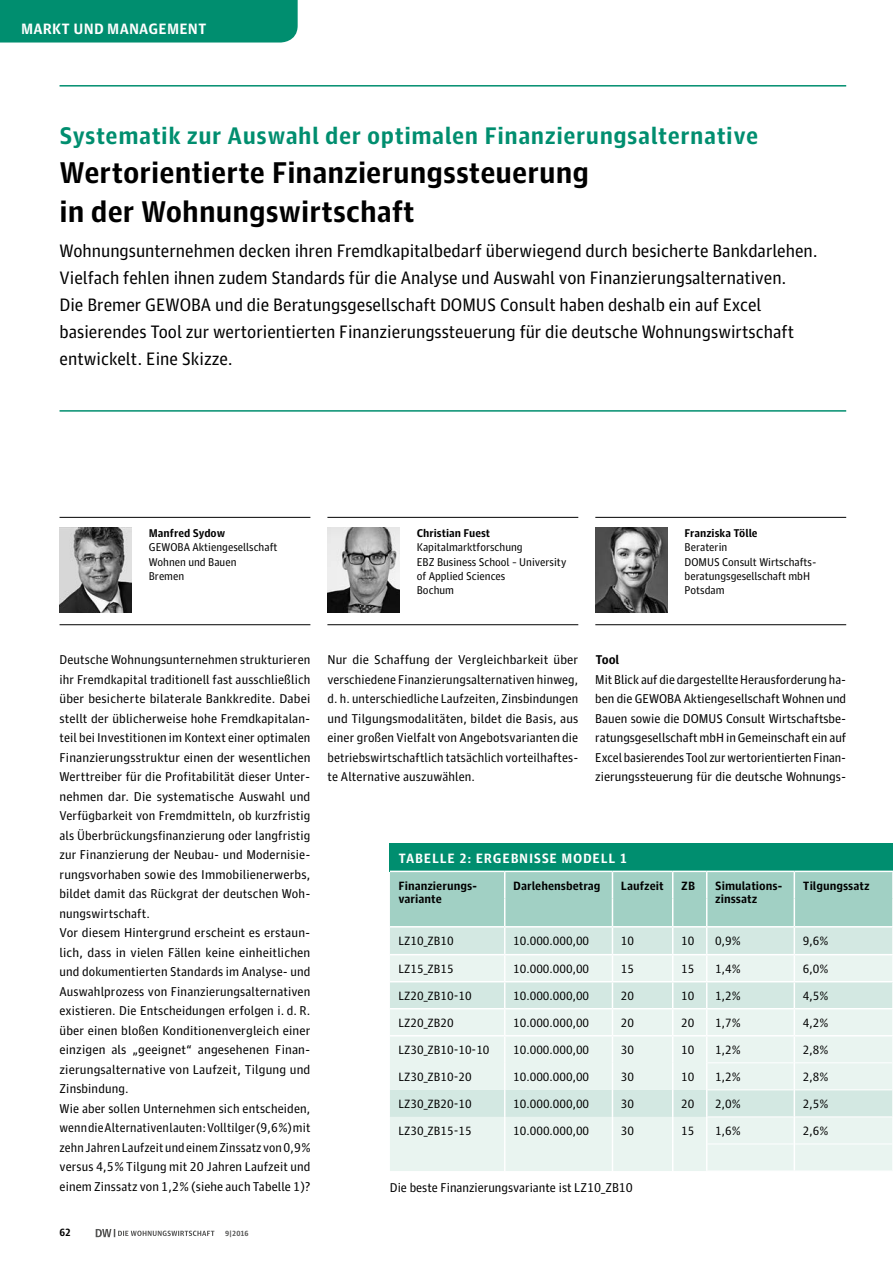
<style>
.page{position:relative;width:893px;height:1263px;background:#fff}
.page>*{position:absolute;margin:0;border:0;box-sizing:border-box;transform-origin:0 0}
.t1{font:700 30px/39px "Guardian Agate Sans 1";color:#000}
.t2{font:700 24px "Guardian Agate Sans 1";letter-spacing:.02em;color:#008e6f}
.t3{font:18px/27px "Guardian Agate Sans 1";color:#000}
.t4{font:700 15px "Guardian Agate Sans 1";letter-spacing:.01em;color:#fff}
.t5{font:700 13.5px "Guardian Agate Sans 1";letter-spacing:.05em;color:#fff}
.t6{font:12.75px/19.5px "Guardian Agate Sans 1";letter-spacing:.01em;color:#000;text-align:justify}
.t7{font:700 12.75px "Guardian Agate Sans 1";color:#000}
.t8{font:12px "Guardian Agate Sans 1";color:#000}
.t9{font:700 12px/13.5px "Guardian Agate Sans 1";color:#000}
.t10{font:11.25px/14.2px "Guardian Agate Sans 1";color:#000}
.t11{font:700 11.25px "Guardian Agate Sans 1";color:#000}
.t12{font:700 10.5px "Guardian Agate Sans 1";color:#000}
.t13{font:700 7.5px "Guardian Agate Sans 1";color:#565655}
</style>
<div class="page">
<div style="left:0;top:0;width:298px;height:43px;background:#008e6f"></div>
<svg style="left:96px;top:1229px;width:118px;height:8px"></svg>
<hr style="left:60px;top:85px;width:786px;height:2px;background:#008e6f">
<hr style="left:60px;top:410px;width:786px;height:2px;background:#008e6f">
<img style="left:60px;top:528px;width:72px;height:85px">
<hr style="left:60px;top:624px;width:250px;height:1px;background:#000">
<hr style="left:60px;top:517px;width:250px;height:1px;background:#000">
<img style="left:327px;top:528px;width:73px;height:85px">
<hr style="left:327px;top:624px;width:251px;height:1px;background:#000">
<hr style="left:327px;top:517px;width:251px;height:1px;background:#000">
<img style="left:595px;top:528px;width:73px;height:85px">
<hr style="left:595px;top:624px;width:251px;height:1px;background:#000">
<hr style="left:595px;top:517px;width:251px;height:1px;background:#000">
<div style="left:390px;top:843px;width:503px;height:28px;background:#008e6f"></div>
<svg style="left:390px;top:870px;width:503px;height:301px;background:#d7eae5"></svg>
<p class="t4" style="left:21px;top:18px;width:187px">MARKT UND MANAGEMENT</p>
<h2 class="t2" style="left:60px;top:119px;width:700px">Systematik zur Auswahl der optimalen Finanzierungsalternative</h2>
<h1 class="t1" style="left:60px;top:151px;width:531px">Wertorientierte Finanzierungssteuerung in der Wohnungswirtschaft</h1>
<p class="t3" style="left:60px;top:236px;width:760px">Wohnungsunternehmen decken ihren Fremdkapitalbedarf überwiegend durch besicherte Bankdarlehen.<br>Vielfach fehlen ihnen zudem Standards für die Analyse und Auswahl von Finanzierungsalternativen.<br>Die Bremer GEWOBA und die Beratungsgesellschaft DOMUS Consult haben deshalb ein auf Excel basierendes Tool zur wertorientierten Finanzierungssteuerung für die deutsche Wohnungswirtschaft entwickelt. Eine Skizze.</p>
<p class="t11" style="left:149px;top:525px;width:78px">Manfred Sydow</p>
<p class="t10" style="left:149px;top:539px;width:130px">GEWOBA Aktiengesellschaft<br>Wohnen und Bauen<br>Bremen</p>
<p class="t11" style="left:417px;top:525px;width:75px">Christian Fuest</p>
<p class="t10" style="left:417px;top:539px;width:151px">Kapitalmarktforschung<br>EBZ Business School – University of Applied Sciences<br>Bochum</p>
<p class="t11" style="left:685px;top:525px;width:75px">Franziska Tölle</p>
<p class="t10" style="left:685px;top:539px;width:132px">Beraterin<br>DOMUS Consult Wirtschafts&shy;beratungsgesellschaft mbH<br>Potsdam</p>
<p class="t6" style="left:60px;top:649px;width:252px;text-align:left">Deutsche Wohnungsunternehmen strukturieren ihr Fremdkapital traditionell fast ausschließlich über besicherte bilaterale Bankkredite. Dabei stellt der üblicherweise hohe Fremdkapitalan&shy;teil bei Investitionen im Kontext einer optimalen Finanzierungsstruktur einen der wesentlichen Werttreiber für die Profitabilität dieser Unter&shy;nehmen dar. Die systematische Auswahl und Verfügbarkeit von Fremdmitteln, ob kurzfristig als Überbrückungsfinanzierung oder langfristig zur Finanzierung der Neubau- und Modernisie&shy;rungsvorhaben sowie des Immobilienerwerbs, bildet damit das Rückgrat der deutschen Woh&shy;nungswirtschaft.<br>Vor diesem Hintergrund erscheint es erstaun&shy;lich, dass in vielen Fällen keine einheitlichen und dokumentierten Standards im Analyse- und Auswahlprozess von Finanzierungsalternativen existieren. Die Entscheidungen erfolgen i. d. R. über einen bloßen Konditionenvergleich einer einzigen als „geeignet“ angesehenen Finan&shy;zierungsalternative von Laufzeit, Tilgung und Zinsbindung.<br>Wie aber sollen Unternehmen sich entscheiden, wenn die Alternativen lauten: Volltilger (9,6 %) mit zehn Jahren Laufzeit und einem Zinssatz von 0,9 % versus 4,5 % Tilgung mit 20 Jahren Laufzeit und einem Zinssatz von 1,2 % (siehe auch Tabelle 1)?</p>
<p class="t12" style="left:60px;top:1225px;width:13px">62</p>
<p class="t13" style="left:225px;top:1228px;width:25px">9 | 2016</p>
<p class="t6" style="left:327px;top:649px;width:252px">Nur die Schaffung der Vergleichbarkeit über verschiedene Finanzierungsalternativen hinweg, d. h. unterschiedliche Laufzeiten, Zinsbindungen und Tilgungsmodalitäten, bildet die Basis, aus einer großen Vielfalt von Angebotsvarianten die betriebswirtschaftlich tatsächlich vorteilhaftes&shy;te Alternative auszuwählen.</p>
<p class="t7" style="left:595px;top:651px;width:26px">Tool</p>
<p class="t6" style="left:595px;top:668px;width:252px">Mit Blick auf die dargestellte Herausforderung ha&shy;ben die GEWOBA Aktiengesellschaft Wohnen und Bauen sowie die DOMUS Consult Wirtschaftsbe&shy;ratungsgesellschaft mbH in Gemeinschaft ein auf Excel basierendes Tool zur wertorientierten Finan&shy;zierungssteuerung für die deutsche Wohnungs-</p>
<p class="t5" style="left:398px;top:849px;width:230px">TABELLE 2: ERGEBNISSE MODELL 1</p>
<p class="t9" style="left:398px;top:878px;width:80px">Finanzierungs&shy;variante</p>
<p class="t9" style="left:513px;top:878px;width:89px">Darlehensbetrag</p>
<p class="t9" style="left:621px;top:878px;width:44px">Laufzeit</p>
<p class="t9" style="left:681px;top:878px;width:15px">ZB</p>
<p class="t9" style="left:715px;top:878px;width:69px">Simulations&shy;zinssatz</p>
<p class="t9" style="left:803px;top:878px;width:68px">Tilgungssatz</p>
<p class="t8" style="left:398px;top:933px;width:57px">LZ10_ZB10</p>
<p class="t8" style="left:513px;top:933px;width:77px">10.000.000,00</p>
<p class="t8" style="left:621px;top:933px;width:15px">10</p>
<p class="t8" style="left:681px;top:933px;width:15px">10</p>
<p class="t8" style="left:715px;top:933px;width:27px">0,9%</p>
<p class="t8" style="left:803px;top:933px;width:27px">9,6%</p>
<p class="t8" style="left:398px;top:961px;width:57px">LZ15_ZB15</p>
<p class="t8" style="left:513px;top:961px;width:77px">10.000.000,00</p>
<p class="t8" style="left:621px;top:961px;width:15px">15</p>
<p class="t8" style="left:681px;top:961px;width:15px">15</p>
<p class="t8" style="left:715px;top:961px;width:27px">1,4%</p>
<p class="t8" style="left:803px;top:961px;width:27px">6,0%</p>
<p class="t8" style="left:398px;top:988px;width:75px">LZ20_ZB10-10</p>
<p class="t8" style="left:513px;top:988px;width:77px">10.000.000,00</p>
<p class="t8" style="left:621px;top:988px;width:15px">20</p>
<p class="t8" style="left:681px;top:988px;width:15px">10</p>
<p class="t8" style="left:715px;top:988px;width:27px">1,2%</p>
<p class="t8" style="left:803px;top:988px;width:27px">4,5%</p>
<p class="t8" style="left:398px;top:1015px;width:57px">LZ20_ZB20</p>
<p class="t8" style="left:513px;top:1015px;width:77px">10.000.000,00</p>
<p class="t8" style="left:621px;top:1015px;width:15px">20</p>
<p class="t8" style="left:681px;top:1015px;width:15px">20</p>
<p class="t8" style="left:715px;top:1015px;width:27px">1,7%</p>
<p class="t8" style="left:803px;top:1015px;width:27px">4,2%</p>
<p class="t8" style="left:398px;top:1042px;width:93px">LZ30_ZB10-10-10</p>
<p class="t8" style="left:513px;top:1042px;width:77px">10.000.000,00</p>
<p class="t8" style="left:621px;top:1042px;width:15px">30</p>
<p class="t8" style="left:681px;top:1042px;width:15px">10</p>
<p class="t8" style="left:715px;top:1042px;width:27px">1,2%</p>
<p class="t8" style="left:803px;top:1042px;width:27px">2,8%</p>
<p class="t8" style="left:398px;top:1069px;width:75px">LZ30_ZB10-20</p>
<p class="t8" style="left:513px;top:1069px;width:77px">10.000.000,00</p>
<p class="t8" style="left:621px;top:1069px;width:15px">30</p>
<p class="t8" style="left:681px;top:1069px;width:15px">10</p>
<p class="t8" style="left:715px;top:1069px;width:27px">1,2%</p>
<p class="t8" style="left:803px;top:1069px;width:27px">2,8%</p>
<p class="t8" style="left:398px;top:1096px;width:75px">LZ30_ZB20-10</p>
<p class="t8" style="left:513px;top:1096px;width:77px">10.000.000,00</p>
<p class="t8" style="left:621px;top:1096px;width:15px">30</p>
<p class="t8" style="left:681px;top:1096px;width:15px">20</p>
<p class="t8" style="left:715px;top:1096px;width:27px">2,0%</p>
<p class="t8" style="left:803px;top:1096px;width:27px">2,5%</p>
<p class="t8" style="left:398px;top:1123px;width:75px">LZ30_ZB15-15</p>
<p class="t8" style="left:513px;top:1123px;width:77px">10.000.000,00</p>
<p class="t8" style="left:621px;top:1123px;width:15px">30</p>
<p class="t8" style="left:681px;top:1123px;width:15px">15</p>
<p class="t8" style="left:715px;top:1123px;width:27px">1,6%</p>
<p class="t8" style="left:803px;top:1123px;width:27px">2,6%</p>
<p class="t6" style="left:390px;top:1177px;width:245px">Die beste Finanzierungsvariante ist LZ10_ZB10</p>
</div>
